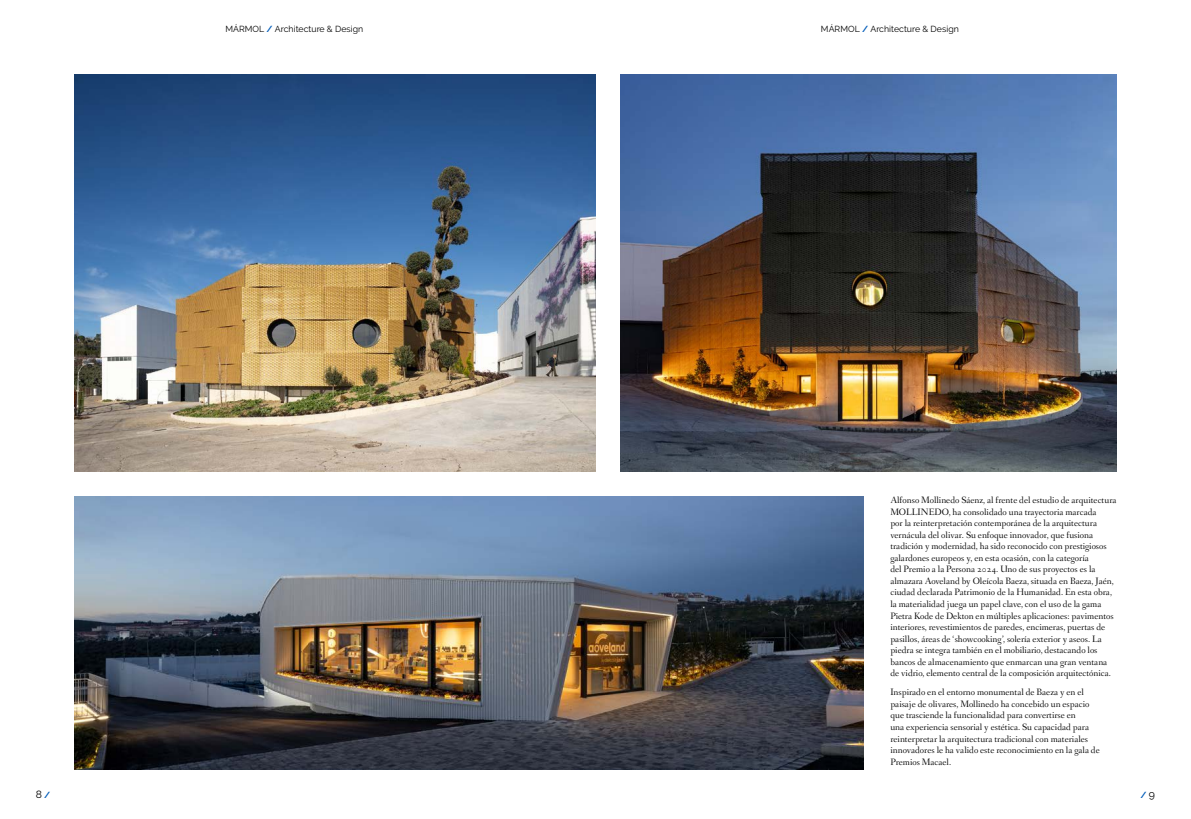
<style>
.page{position:relative;width:1191px;height:819px;background:#fff}
.page>*{position:absolute;margin:0;border:0;box-sizing:border-box;transform-origin:0 0}
.t1{font:10.5px "Raleway";color:#000}
.t2{font:9.62px/11.5px "Fanwood";color:#000}
.t3{font:8.75px "Raleway";letter-spacing:.005em;color:#000}
.t4{font:700 8.75px "Raleway";color:#005cb9}
.s1{font-weight:700;color:#005cb9}
.s2{font-weight:700;font-size:8.75px;color:#005cb9}
.s3{font-weight:400;font-size:10.5px;color:#000}
</style>
<div class="page">
<img style="left:74px;top:74px;width:521px;height:397px">
<img style="left:74px;top:496px;width:789px;height:273px">
<img style="left:620px;top:74px;width:496px;height:397px">
<p class="t3" style="left:225px;top:23px;width:139px">MÁRMOL <span class="s1">/</span> Architecture &amp; Design</p>
<p class="t3" style="left:821px;top:23px;width:139px">MÁRMOL <span class="s1">/</span> Architecture &amp; Design</p>
<p class="t2" style="left:890px;top:494px;width:228px">Alfonso Mollinedo Sáenz, al frente del estudio de arquitectura MOLLINEDO, ha consolidado una trayectoria marcada<br>por la reinterpretación contemporánea de la arquitectura vernácula del olivar. Su enfoque innovador, que fusiona tradición y modernidad, ha sido reconocido con prestigiosos galardones europeos y, en esta ocasión, con la categoría<br>del Premio a la Persona 2024. Uno de sus proyectos es la almazara Aoveland by Oleícola Baeza, situada en Baeza, Jaén, ciudad declarada Patrimonio de la Humanidad. En esta obra, la materialidad juega un papel clave, con el uso de la gama Pietra Kode de Dekton en múltiples aplicaciones: pavimentos interiores, revestimientos de paredes, encimeras, puertas de pasillos, áreas de ‘showcooking’, solería exterior y aseos. La piedra se integra también en el mobiliario, destacando los bancos de almacenamiento que enmarcan una gran ventana de vidrio, elemento central de la composición arquitectónica.</p>
<p class="t2" style="left:890px;top:687px;width:211px">Inspirado en el entorno monumental de Baeza y en el paisaje de olivares, Mollinedo ha concebido un espacio que trasciende la funcionalidad para convertirse en<br>una experiencia sensorial y estética. Su capacidad para reinterpretar la arquitectura tradicional con materiales innovadores le ha valido este reconocimiento en la gala de Premios Macael.</p>
<p class="t1" style="left:36px;top:788px;width:16px">8 <span class="s2">/</span></p>
<p class="t4" style="left:1140px;top:790px;width:16px">/ <span class="s3">9</span></p>
</div>
